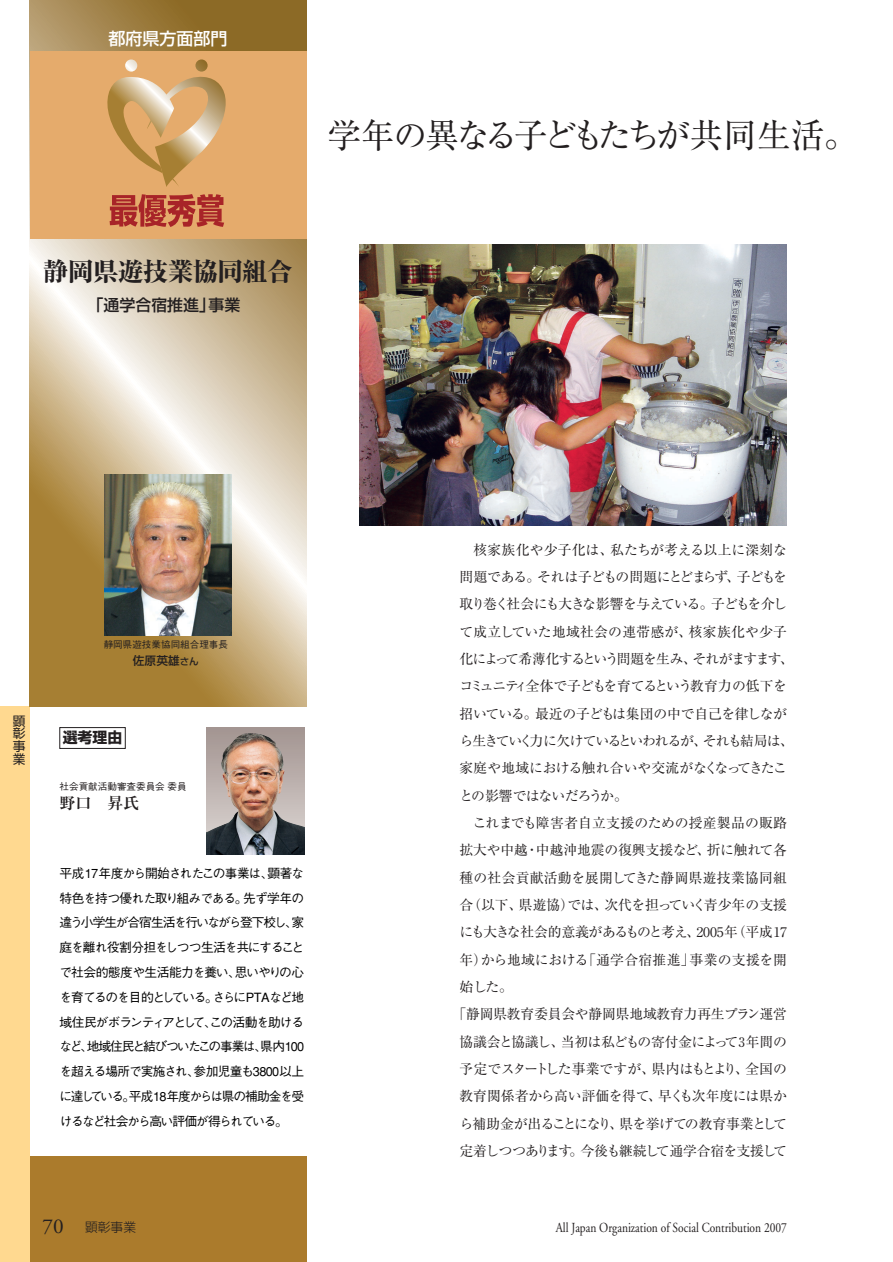
<style>
.page{position:relative;width:893px;height:1262px;background:#fff}
.page>*{position:absolute;margin:0;border:0;box-sizing:border-box;transform-origin:0 0}
.t1{font:34.05px "Ryumin";letter-spacing:-.085em;color:#231f20}
.t2{font:800 25.5px "Ryumin";letter-spacing:-.025em;color:#231f20}
.t3{font:500 16.95px "Shin Go";color:#fff}
.t4{font:500 15.9px "Shin Go";color:#231f20}
.t5{font:700 15.9px "Ryumin";color:#231f20}
.t6{font:700 14.85px "Shin Go";color:#231f20}
.t7{font:13.8px/27.3px "Ryumin";letter-spacing:-.045em;color:#231f20}
.t8{font:13.8px "Ryumin";letter-spacing:-.02em;color:#231f20}
.t9{font:13.8px "Ryumin";letter-spacing:.02em;color:#231f20}
.t10{font:13.8px "Adobe Garamond";color:#231f20;scale:.83 1}
.t11{font:13.8px "Ryumin";letter-spacing:.005em;color:#231f20}
.t12{font:13.8px "Ryumin";letter-spacing:-.04em;color:#231f20}
.t13{font:13.8px "Ryumin";letter-spacing:-.05em;color:#231f20}
.t14{font:13.8px "Ryumin";color:#231f20}
.t15{font:500 12.75px/24.8px "Gothic BBB";letter-spacing:-.1em;color:#000;text-align:justify}
.t16{font:300 12.75px "Shin Go";color:#231f20}
.t17{font:12.75px/12.8px "Shin Go";color:#231f20;text-align:justify}
.t18{font:500 11.7px "Shin Go";color:#231f20}
.t19{font:500 9.6px "Gothic BBB";color:#231f20}
.s1{font-size:9.6px}
.s2{font-family:"Adobe Garamond";font-weight:400;font-size:21.3px}
</style>
<div class="page">
<div style="left:30px;top:1157px;width:276px;height:105px;background:#ab7b2c"></div>
<div style="left:0;top:706px;width:30px;height:556px;background:#ffd990"></div>
<svg style="left:30px;top:0;width:276px;height:706px;background:#c8b28a"></svg>
<div style="left:30px;top:51px;width:276px;height:187px;background:#e5ab6c"></div>
<svg style="left:110px;top:194px;width:114px;height:33px"></svg>
<svg style="left:107px;top:59px;width:119px;height:128px"></svg>
<div style="left:60px;top:727px;width:65px;height:21px;border:1px solid #231f20"></div>
<img style="left:359px;top:244px;width:427px;height:281px">
<img style="left:104px;top:474px;width:128px;height:162px">
<div style="left:206px;top:727px;width:98px;height:128px;background:#a49693"></div>
<img style="left:206px;top:733px;width:98px;height:122px">
<p class="t3" style="left:108px;top:33px;width:121px">都府県方面部門</p>
<h1 class="t1" style="left:327px;top:123px;width:531px">学年の異なる子どもたちが共同生活。</h1>
<h2 class="t2" style="left:43px;top:262px;width:251px">静岡県遊技業協同組合</h2>
<p class="t4" style="left:88px;top:298px;width:154px">「通学合宿推進」事業</p>
<p class="t17" style="left:13px;top:716px;width:14px">顕彰事業</p>
<p class="t19" style="left:104px;top:640px;width:126px">静岡県遊技業協同組合理事長</p>
<p class="t18" style="left:133px;top:656px;width:67px">佐原英雄<span class="s1">さん</span></p>
<p class="t6" style="left:63px;top:732px;width:61px">選考理由</p>
<p class="t19" style="left:60px;top:783px;width:129px">社会貢献活動審査委員会委員</p>
<p class="t5" style="left:60px;top:798px;width:81px">野口　昇氏</p>
<p class="t15" style="left:60px;top:862px;width:246px">平成17年度から開始されたこの事業は、顕著な特色を持つ優れた取り組みである。先ず学年の違う小学生が合宿生活を行いながら登下校し、家庭を離れ役割分担をしつつ生活を共にすることで社会的態度や生活能力を養い、思いやりの心を育てるのを目的としている。さらにPTAなど地域住民がボランティアとして、この活動を助けるなど、地域住民と結びついたこの事業は、県内100を超える場所で実施され、参加児童も3800以上に達している。平成18年度からは県の補助金を受けるなど社会から高い評価が得られている。</p>
<p class="t7" style="left:459px;top:537px;width:336px;text-indent:14px">核家族化や少子化は、私たちが考える以上に深刻な問題である。それは子どもの問題にとどまらず、子どもを取り巻く社会にも大きな影響を与えている。子どもを介して成立していた地域社会の連帯感が、核家族化や少子化によって希薄化するという問題を生み、それがますます、コミュニティ全体で子どもを育てるという教育力の低下を招いている。最近の子どもは集団の中で自己を律しながら生きていく力に欠けているといわれるが、それも結局は、家庭や地域における触れ合いや交流がなくなってきたことの影響ではないだろうか。</p>
<p class="t9" style="left:473px;top:818px;width:316px">これまでも障害者自立支援のための授産製品の販路</p>
<p class="t8" style="left:459px;top:845px;width:329px">拡大や中越・中越沖地震の復興支援など、折に触れて各</p>
<p class="t9" style="left:459px;top:872px;width:329px">種の社会貢献活動を展開してきた静岡県遊技業協同組</p>
<p class="t11" style="left:459px;top:900px;width:329px">合（以下、県遊協）では、次代を担っていく青少年の支援</p>
<p class="t8" style="left:459px;top:927px;width:329px">にも大きな社会的意義があるものと考え、2005年（平成17</p>
<p class="t9" style="left:459px;top:954px;width:329px">年）から地域における「通学合宿推進」事業の支援を開</p>
<p class="t8" style="left:459px;top:982px;width:55px">始した。</p>
<p class="t8" style="left:452px;top:1009px;width:336px">「静岡県教育委員会や静岡県地域教育力再生プラン運営</p>
<p class="t7" style="left:459px;top:1029px;width:329px">協議会と協議し、当初は私どもの寄付金によって３年間の</p>
<p class="t8" style="left:459px;top:1064px;width:329px">予定でスタートした事業ですが、県内はもとより、全国の</p>
<p class="t14" style="left:459px;top:1091px;width:329px">教育関係者から高い評価を得て、早くも次年度には県か</p>
<p class="t12" style="left:459px;top:1118px;width:329px">ら補助金が出ることになり、県を挙げての教育事業として</p>
<p class="t13" style="left:459px;top:1145px;width:329px">定着しつつあります。今後も継続して通学合宿を支援して</p>
<p class="t16" style="left:43px;top:1222px;width:95px"><span class="s2">70</span> 顕彰事業</p>
<p class="t10" style="left:555px;top:1222px;width:280px">All Japan Organization of Social Contribution 2007</p>
</div>
